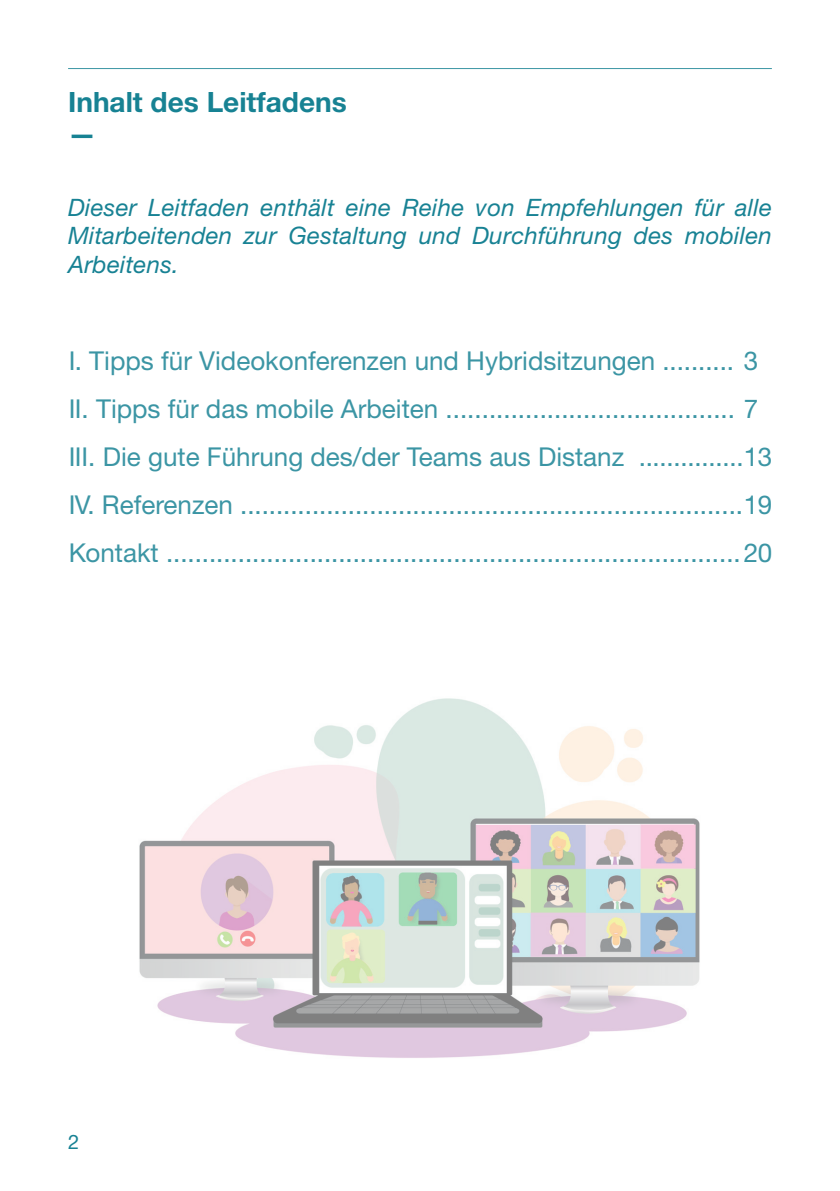
<style>
.page{position:relative;width:840px;height:1191px;background:#fff}
.page>*{position:absolute;margin:0;border:0;box-sizing:border-box;transform-origin:0 0}
.t1{font:700 28px/32px "Helvetica Neue LT Std";color:#178293}
.t2{font:26px/48px "Helvetica Neue LT Std";color:#188294}
.t3{font:italic 24px/28.8px "Helvetica Neue LT Std";letter-spacing:.01em;color:#188294;text-align:justify}
.t4{font:20px "Helvetica Neue LT Std";color:#188294}
</style>
<div class="page">
<img style="left:139px;top:698px;width:561px;height:360px">
<hr style="left:68px;top:68px;width:703px;height:1px;background:#178293">
<p class="t1" style="left:68px;top:86px;width:280px">Inhalt des Leitfadens —</p>
<p class="t3" style="left:68px;top:192px;width:705px">Dieser Leitfaden enthält eine Reihe von Empfehlungen für alle Mitarbeitenden zur Gestaltung und Durchführung des mobilen Arbeitens.</p>
<p class="t2" style="left:68px;top:336px;width:705px">I. Tipps für Videokonferenzen und Hybridsitzungen .......... 3<br>II. Tipps für das mobile Arbeiten ........................................ 7<br>III. Die gute Führung des/der Teams aus Distanz ...............13<br>IV. Referenzen ......................................................................19<br>Kontakt ................................................................................20</p>
<p class="t4" style="left:68px;top:1129px;width:13px">2</p>
</div>
